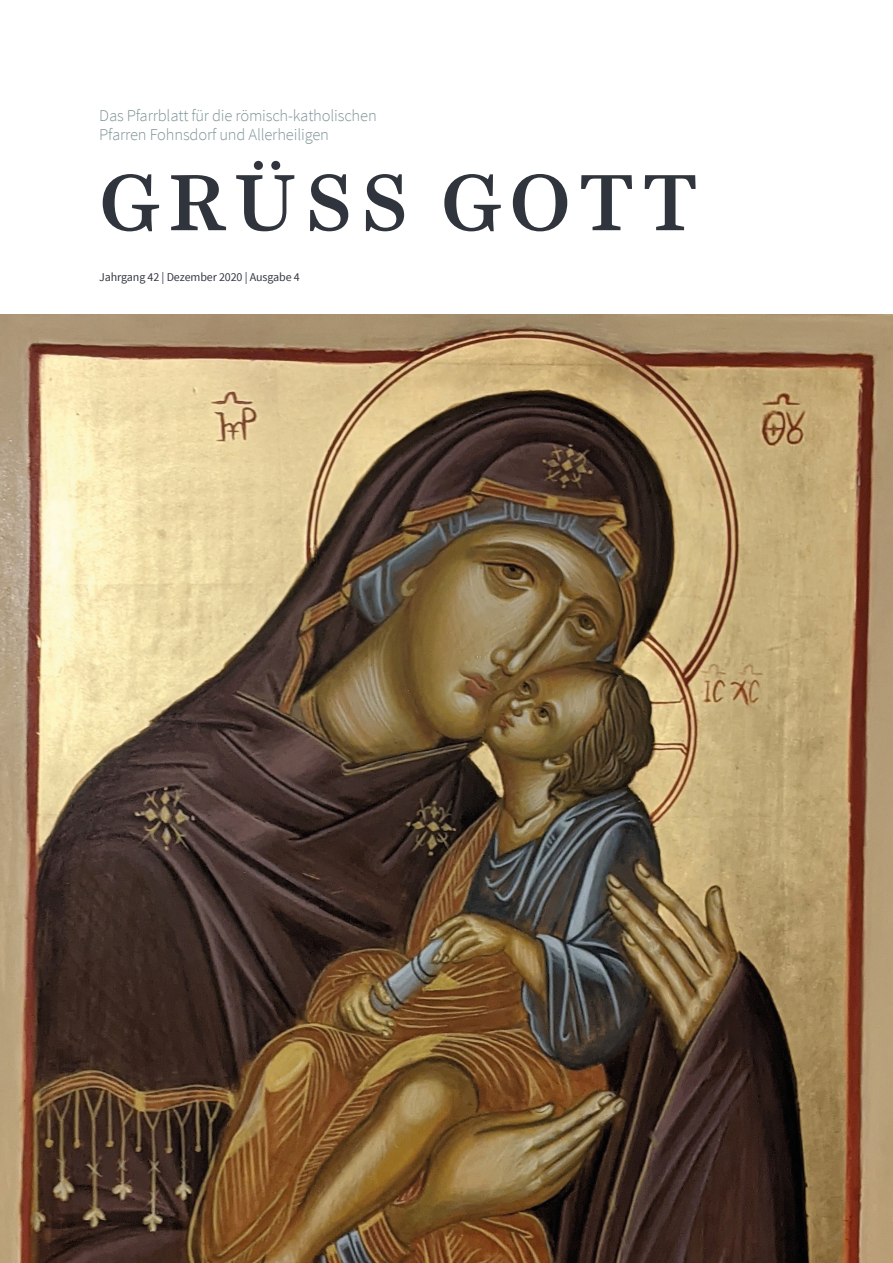
<style>
.page{position:relative;width:893px;height:1263px;background:#fff}
.page>*{position:absolute;margin:0;border:0;box-sizing:border-box;transform-origin:0 0}
.t1{font:500 81px "Harriet Text";letter-spacing:.1em;color:#2f343d}
.t2{font:300 16.5px "Source Sans Pro";letter-spacing:-.01em;color:#7f9498}
.t3{font:12px "Source Sans Pro";letter-spacing:-.01em;color:#343a44}
</style>
<div class="page">
<img style="left:0;top:315px;width:893px;height:948px">
<p class="t2" style="left:99px;top:105px;width:279px">Das Pfarrblatt für die römisch-katholischen</p>
<p class="t2" style="left:99px;top:125px;width:231px">Pfarren Fohnsdorf und Allerheiligen</p>
<p class="t1" style="left:99px;top:145px;width:600px">GRÜSS GOTT</p>
<p class="t3" style="left:99px;top:270px;width:202px">Jahrgang 42 | Dezember 2020 | Ausgabe 4</p>
</div>
